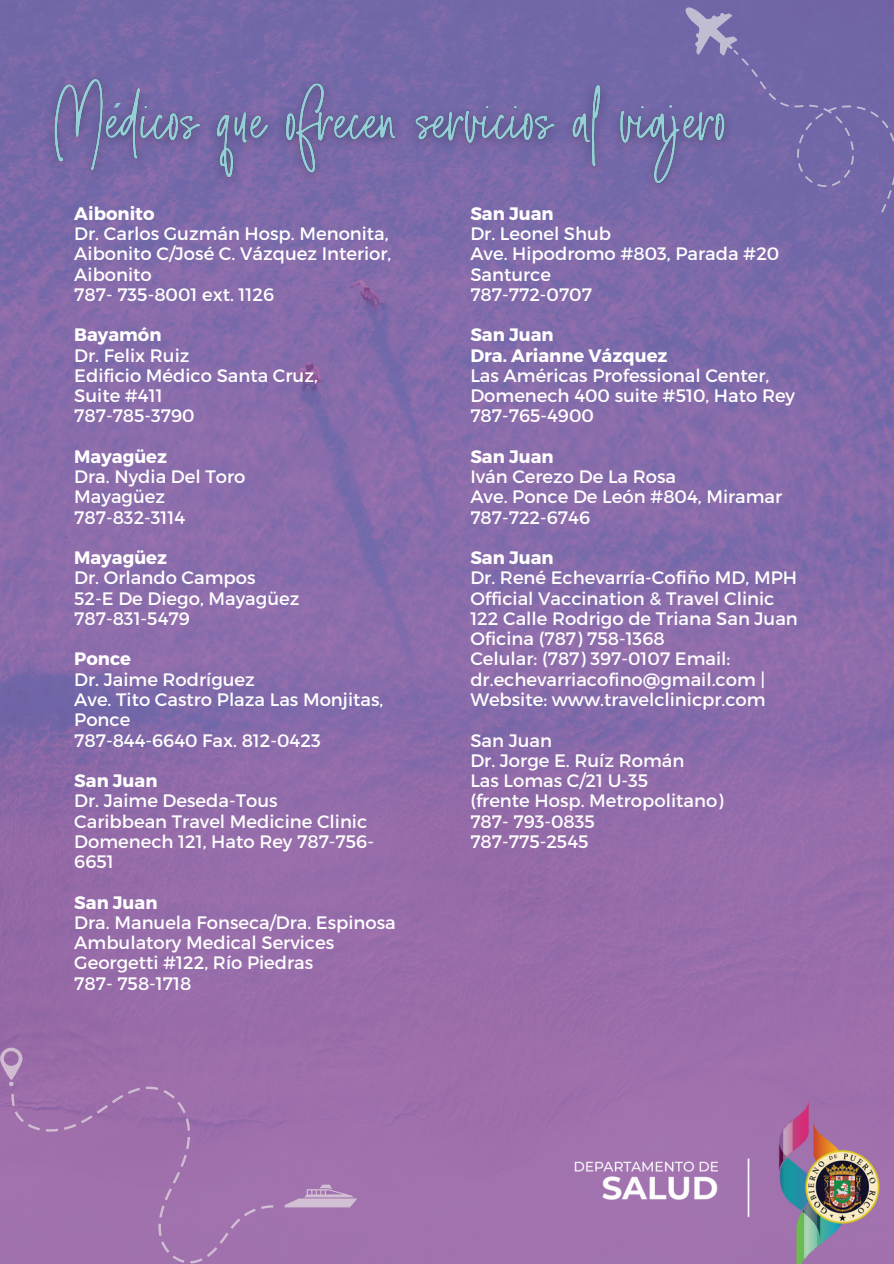
<style>
.page{position:relative;width:894px;height:1264px;background:#fff}
.page>*{position:absolute;margin:0;border:0;box-sizing:border-box;transform-origin:0 0}
.t1{font:900 24px "Now";color:#94d0d5}
.t2{font:18px/20.2px "Montserrat";color:#fff}
.t3{font:700 18px "Montserrat";color:#fff}
</style>
<div class="page">
<img style="left:0;top:0;width:893px;height:1263px">
<img style="left:37px;top:65px;width:647px;height:138px">
<svg style="left:684px;top:7px;width:209px;height:205px;background:#746aa8"></svg>
<img style="left:550px;top:1074px;width:343px;height:189px">
<svg style="left:284px;top:1184px;width:73px;height:23px;background:#b796bf"></svg>
<svg style="left:0;top:1047px;width:22px;height:39px"></svg>
<div style="left:11px;top:1086px;width:262px;height:177px;background:#a071ad"></div>
<p class="t1" style="left:113px;top:99px;width:4px">´</p>
<p class="t3" style="left:74px;top:202px;width:82px">Aibonito</p>
<p class="t2" style="left:74px;top:222px;width:318px">Dr. Carlos Guzmán Hosp. Menonita,<br>Aibonito C/José C. Vázquez Interior,<br>Aibonito</p>
<p class="t2" style="left:74px;top:283px;width:201px">787- 735-8001 ext. 1126</p>
<p class="t3" style="left:74px;top:323px;width:89px">Bayamón</p>
<p class="t2" style="left:74px;top:344px;width:117px">Dr. Felix Ruiz</p>
<p class="t2" style="left:74px;top:364px;width:245px">Edificio Médico Santa Cruz,</p>
<p class="t2" style="left:74px;top:384px;width:90px">Suite #411</p>
<p class="t2" style="left:74px;top:405px;width:122px">787-785-3790</p>
<p class="t3" style="left:74px;top:445px;width:94px">Mayagüez</p>
<p class="t2" style="left:74px;top:465px;width:173px">Dra. Nydia Del Toro</p>
<p class="t2" style="left:74px;top:486px;width:92px">Mayagüez</p>
<p class="t2" style="left:74px;top:506px;width:113px">787-832-3114</p>
<p class="t3" style="left:74px;top:546px;width:94px">Mayagüez</p>
<p class="t2" style="left:74px;top:567px;width:183px">Dr. Orlando Campos</p>
<p class="t2" style="left:74px;top:587px;width:226px">52-E De Diego, Mayagüez</p>
<p class="t2" style="left:74px;top:607px;width:117px">787-831-5479</p>
<p class="t3" style="left:74px;top:647px;width:58px">Ponce</p>
<p class="t2" style="left:74px;top:668px;width:182px">Dr. Jaime Rodríguez</p>
<p class="t2" style="left:74px;top:688px;width:310px">Ave. Tito Castro Plaza Las Monjitas,<br>Ponce</p>
<p class="t2" style="left:74px;top:729px;width:248px">787-844-6640 Fax. 812-0423</p>
<p class="t3" style="left:74px;top:769px;width:85px">San Juan</p>
<p class="t2" style="left:74px;top:789px;width:205px">Dr. Jaime Deseda-Tous</p>
<p class="t2" style="left:74px;top:810px;width:301px">Caribbean Travel Medicine Clinic<br>Domenech 121, Hato Rey 787-756-<br>6651</p>
<p class="t3" style="left:74px;top:890px;width:85px">San Juan</p>
<p class="t2" style="left:74px;top:911px;width:323px">Dra. Manuela Fonseca/Dra. Espinosa</p>
<p class="t2" style="left:74px;top:931px;width:261px">Ambulatory Medical Services</p>
<p class="t2" style="left:74px;top:951px;width:240px">Georgetti #122, Río Piedras</p>
<p class="t2" style="left:74px;top:972px;width:119px">787- 758-1718</p>
<p class="t3" style="left:470px;top:202px;width:85px">San Juan</p>
<p class="t2" style="left:470px;top:222px;width:142px">Dr. Leonel Shub</p>
<p class="t2" style="left:470px;top:243px;width:310px">Ave. Hipodromo #803, Parada #20</p>
<p class="t2" style="left:470px;top:263px;width:82px">Santurce</p>
<p class="t2" style="left:470px;top:283px;width:123px">787-772-0707</p>
<p class="t3" style="left:470px;top:323px;width:85px">San Juan</p>
<p class="t3" style="left:470px;top:343px;width:198px">Dra. Arianne Vázquez</p>
<p class="t2" style="left:470px;top:364px;width:326px">Las Américas Professional Center,<br>Domenech 400 suite #510, Hato Rey<br>787-765-4900</p>
<p class="t3" style="left:470px;top:445px;width:85px">San Juan</p>
<p class="t2" style="left:470px;top:465px;width:207px">Iván Cerezo De La Rosa</p>
<p class="t2" style="left:470px;top:486px;width:313px">Ave. Ponce De León #804, Miramar</p>
<p class="t2" style="left:470px;top:506px;width:121px">787-722-6746</p>
<p class="t3" style="left:470px;top:546px;width:85px">San Juan</p>
<p class="t2" style="left:470px;top:567px;width:328px">Dr. René Echevarría-Cofiño MD, MPH</p>
<p class="t2" style="left:470px;top:587px;width:305px">Official Vaccination &amp; Travel Clinic</p>
<p class="t2" style="left:470px;top:607px;width:329px">122 Calle Rodrigo de Triana San Juan</p>
<p class="t2" style="left:470px;top:627px;width:196px">Oficina (787) 758-1368</p>
<p class="t2" style="left:470px;top:648px;width:297px">Celular: (787) 397-0107 Email: dr.echevarriacofino@gmail.com |<br>Website: www.travelclinicpr.com</p>
<p class="t2" style="left:470px;top:729px;width:83px">San Juan</p>
<p class="t2" style="left:470px;top:749px;width:215px">Dr. Jorge E. Ruíz Román</p>
<p class="t2" style="left:470px;top:769px;width:179px">Las Lomas C/21 U-35</p>
<p class="t2" style="left:470px;top:789px;width:254px">(frente Hosp. Metropolitano)</p>
<p class="t2" style="left:470px;top:810px;width:126px">787- 793-0835</p>
<p class="t2" style="left:470px;top:830px;width:120px">787-775-2545</p>
</div>
